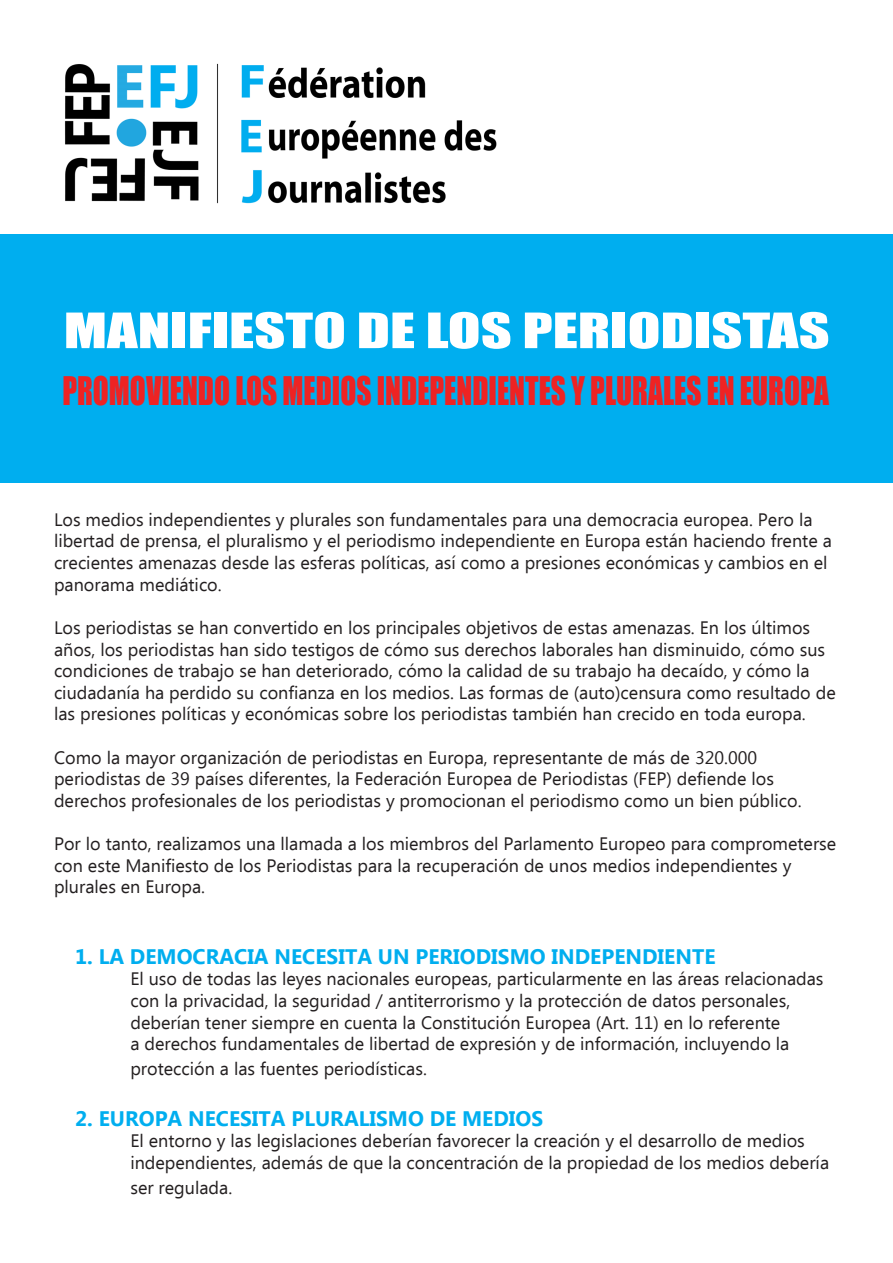
<style>
.page{position:relative;width:893px;height:1263px;background:#fff}
.page>*{position:absolute;margin:0;border:0;box-sizing:border-box;transform-origin:0 0}
.t1{font:45px "Impact";color:#fff;scale:1.34 1}
.t2{font:36.15px "Impact";color:#ee2323;scale:.81 1}
.t3{font:700 21px "Ebrima";color:#00aeef}
.t4{font:18px/21.6px "Ebrima";color:#231f20}
</style>
<div class="page">
<div style="left:0;top:234px;width:893px;height:249px;background:#00aeef"></div>
<img style="left:64px;top:63px;width:433px;height:141px">
<p class="t1" style="left:64px;top:296px;width:573px">MANIFIESTO DE LOS PERIODISTAS</p>
<p class="t2" style="left:62px;top:362px;width:948px">PROMOVIENDO LOS MEDIOS INDEPENDIENTES Y PLURALES EN EUROPA</p>
<p class="t4" style="left:54px;top:510px;width:779px">Los medios independientes y plurales son fundamentales para una democracia europea. Pero la libertad de prensa, el pluralismo y el periodismo independiente en Europa están haciendo frente a crecientes amenazas desde las esferas políticas, así como a presiones económicas y cambios en el panorama mediático.</p>
<p class="t4" style="left:54px;top:618px;width:783px">Los periodistas se han convertido en los principales objetivos de estas amenazas. En los últimos años, los periodistas han sido testigos de cómo sus derechos laborales han disminuido, cómo sus condiciones de trabajo se han deteriorado, cómo la calidad de su trabajo ha decaído, y cómo la ciudadanía ha perdido su confianza en los medios. Las formas de (auto)censura como resultado de las presiones políticas y económicas sobre los periodistas también han crecido en toda europa.</p>
<p class="t4" style="left:54px;top:747px;width:749px">Como la mayor organización de periodistas en Europa, representante de más de 320.000 periodistas de 39 países diferentes, la Federación Europea de Periodistas (FEP) defiende los derechos profesionales de los periodistas y promocionan el periodismo como un bien público.</p>
<p class="t4" style="left:54px;top:834px;width:784px">Por lo tanto, realizamos una llamada a los miembros del Parlamento Europeo para comprometerse con este Manifiesto de los Periodistas para la recuperación de unos medios independientes y plurales en Europa.</p>
<p class="t3" style="left:75px;top:941px;width:642px">1. LA DEMOCRACIA NECESITA UN PERIODISMO INDEPENDIENTE</p>
<p class="t4" style="left:130px;top:969px;width:695px">El uso de todas las leyes nacionales europeas, particularmente en las áreas relacionadas con la privacidad, la seguridad / antiterrorismo y la protección de datos personales, deberían tener siempre en cuenta la Constitución Europea (Art. 11) en lo referente<br>a derechos fundamentales de libertad de expresión y de información, incluyendo la</p>
<p class="t4" style="left:130px;top:1059px;width:298px">protección a las fuentes periodísticas.</p>
<p class="t3" style="left:75px;top:1103px;width:470px">2. EUROPA NECESITA PLURALISMO DE MEDIOS</p>
<p class="t4" style="left:130px;top:1131px;width:700px">El entorno y las legislaciones deberían favorecer la creación y el desarrollo de medios independientes, además de que la concentración de la propiedad de los medios debería</p>
<p class="t4" style="left:130px;top:1178px;width:103px">ser regulada.</p>
</div>
